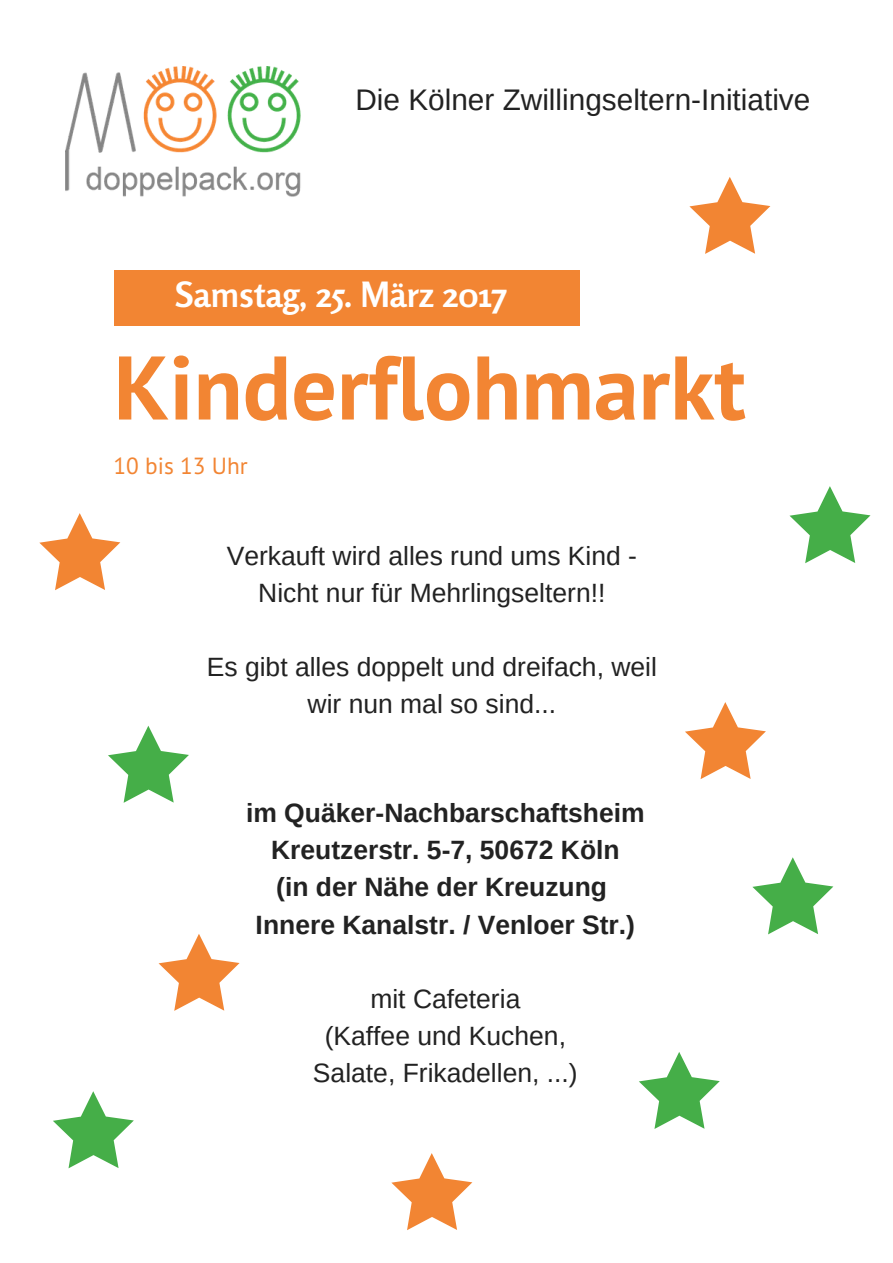
<style>
.page{position:relative;width:893px;height:1263px;background:#fff}
.page>*{position:absolute;margin:0;border:0;box-sizing:border-box;transform-origin:0 0}
.t1{font:700 90px "PT Sans";color:#f28533}
.t2{font:700 34.65px "Rosario";color:#fff}
.t3{font:29.7px "Arimo";color:#222}
.t4{font:26.4px/37px "Arimo";color:#222;text-align:center}
.t5{font:700 26.4px/37px "Arimo";color:#222;text-align:center}
.t6{font:23.4px "PT Sans";color:#f28533}
</style>
<div class="page">
<div style="left:114px;top:270px;width:465px;height:55px;background:#f28533"></div>
<svg style="left:689px;top:177px;width:81px;height:77px"></svg>
<svg style="left:53px;top:1091px;width:81px;height:77px"></svg>
<svg style="left:639px;top:1052px;width:80px;height:76px"></svg>
<svg style="left:108px;top:726px;width:81px;height:76px"></svg>
<svg style="left:789px;top:486px;width:81px;height:77px"></svg>
<svg style="left:158px;top:934px;width:81px;height:76px"></svg>
<svg style="left:685px;top:702px;width:80px;height:77px"></svg>
<svg style="left:39px;top:513px;width:81px;height:77px"></svg>
<svg style="left:752px;top:857px;width:81px;height:77px"></svg>
<svg style="left:391px;top:1153px;width:81px;height:76px"></svg>
<img style="left:65px;top:66px;width:236px;height:131px">
<p class="t3" style="left:355px;top:83px;width:456px">Die Kölner Zwillingseltern-Initiative</p>
<h2 class="t2" style="left:175px;top:273px;width:332px">Samstag, 25. März 2017</h2>
<h1 class="t1" style="left:114px;top:328px;width:633px">Kinderflohmarkt</h1>
<p class="t6" style="left:114px;top:449px;width:136px">10 bis 13 Uhr</p>
<p class="t4" style="left:227px;top:537px;width:412px">Verkauft wird alles rund ums Kind -<br>Nicht nur für Mehrlingseltern!!</p>
<p class="t4" style="left:207px;top:648px;width:451px">Es gibt alles doppelt und dreifach, weil wir nun mal so sind...</p>
<p class="t5" style="left:246px;top:794px;width:400px">im Quäker-Nachbarschaftsheim<br>Kreutzerstr. 5-7, 50672 Köln<br>(in der Nähe der Kreuzung<br>Innere Kanalstr. / Venloer Str.)</p>
<p class="t4" style="left:313px;top:979px;width:266px">mit Cafeteria<br>(Kaffee und Kuchen,<br>Salate, Frikadellen, ...)</p>
</div>
